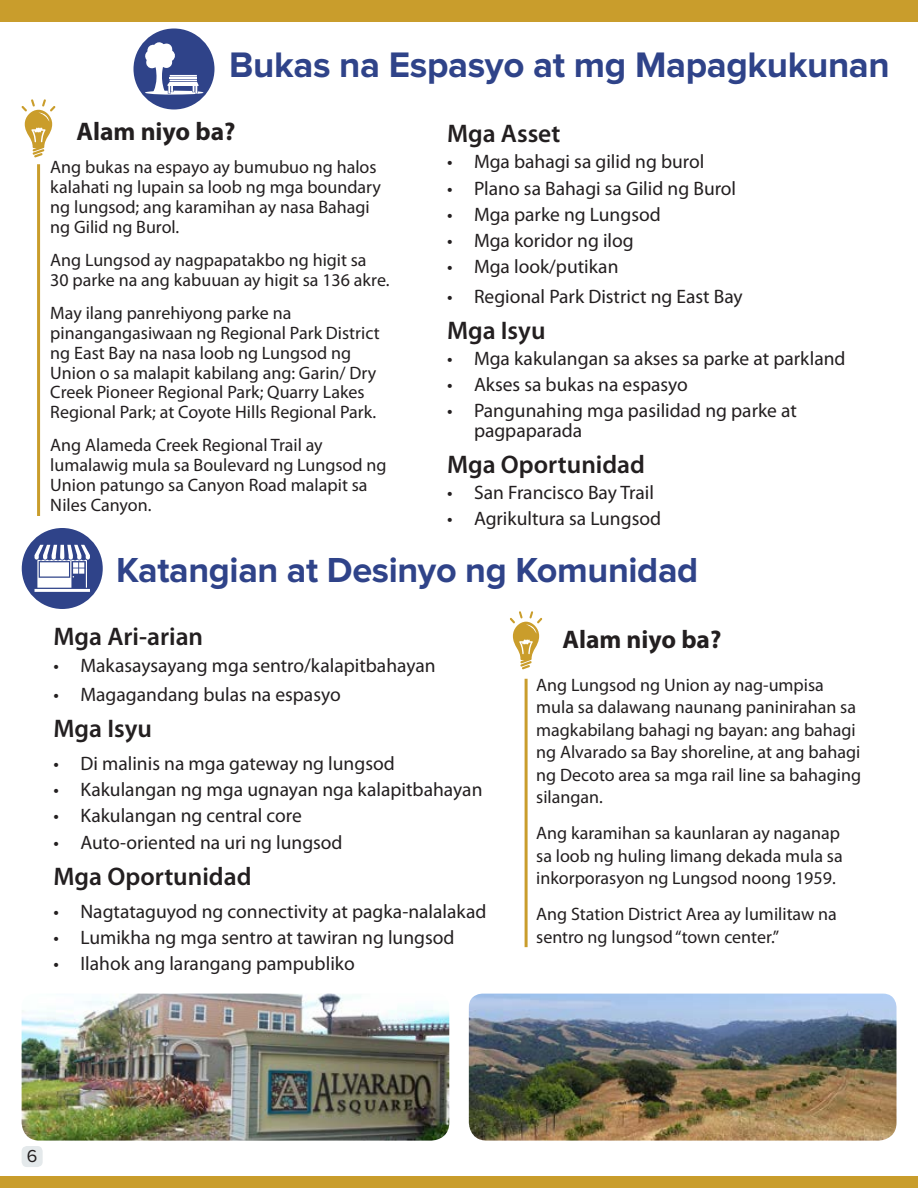
<style>
.page{position:relative;width:918px;height:1188px;background:#fff}
.page>*{position:absolute;margin:0;border:0;box-sizing:border-box;transform-origin:0 0}
.t1{font:700 36.75px "Proxima Nova";letter-spacing:-.01em;color:#2f4389}
.t2{font:700 36px "Proxima Nova";letter-spacing:-.01em;color:#2f4389}
.t3{font:600 25.5px "Myriad Pro";color:#231f20}
.t4{font:700 25.5px "Myriad Pro";color:#231f20}
.t5{font:19.5px/19.5px "Myriad Pro";color:#231f20}
.t6{font:18px/19.8px "Myriad Pro";color:#231f20}
.t7{font:18px "Proxima Nova";color:#231f20}
</style>
<div class="page">
<div style="left:22px;top:1146px;width:21px;height:21px;background:#e4e9eb;border-radius:5px"></div>
<hr style="left:37px;top:164px;width:3px;height:352px;background:#c99d2c">
<svg style="left:21px;top:99px;width:34px;height:58px"></svg>
<div style="left:134px;top:28px;width:80px;height:82px;background:#2f4389;border-radius:50%"></div>
<div style="left:0;top:0;width:918px;height:22px;background:#c99d2c"></div>
<hr style="left:525px;top:679px;width:3px;height:268px;background:#c99d2c">
<svg style="left:510px;top:611px;width:32px;height:58px"></svg>
<div style="left:22px;top:528px;width:81px;height:81px;background:#2f4389;border-radius:50%"></div>
<svg style="left:35px;top:545px;width:55px;height:47px"></svg>
<div style="left:0;top:1176px;width:918px;height:12px;background:#c99d2c"></div>
<svg style="left:145px;top:42px;width:58px;height:53px"></svg>
<img style="left:22px;top:994px;width:427px;height:147px">
<img style="left:469px;top:994px;width:428px;height:147px">
<h1 class="t1" style="left:229px;top:48px;width:662px">Bukas na Espasyo at mg Mapagkukunan</h1>
<h3 class="t4" style="left:77px;top:115px;width:160px">Alam niyo ba?</h3>
<p class="t6" style="left:50px;top:157px;width:332px">Ang bukas na espayo ay bumubuo ng halos kalahati ng lupain sa loob ng mga boundary ng lungsod; ang karamihan ay nasa Bahagi ng Gilid ng Burol.</p>
<p class="t6" style="left:50px;top:250px;width:341px">Ang Lungsod ay nagpapatakbo ng higit sa<br>30 parke na ang kabuuan ay higit sa 136 akre.</p>
<p class="t6" style="left:50px;top:303px;width:331px">May ilang panrehiyong parke na pinangangasiwaan ng Regional Park District ng East Bay na nasa loob ng Lungsod ng Union o sa malapit kabilang ang: Garin/ Dry Creek Pioneer Regional Park; Quarry Lakes Regional Park; at Coyote Hills Regional Park.</p>
<p class="t6" style="left:50px;top:435px;width:338px">Ang Alameda Creek Regional Trail ay lumalawig mula sa Boulevard ng Lungsod ng<br>Union patungo sa Canyon Road malapit sa<br>Niles Canyon.</p>
<h3 class="t3" style="left:447px;top:117px;width:115px">Mga Asset</h3>
<p class="t5" style="left:447px;top:152px;width:259px">• Mga bahagi sa gilid ng burol</p>
<p class="t5" style="left:447px;top:178px;width:291px">• Plano sa Bahagi sa Gilid ng Burol</p>
<p class="t5" style="left:447px;top:204px;width:215px">• Mga parke ng Lungsod</p>
<p class="t5" style="left:447px;top:231px;width:188px">• Mga koridor ng ilog</p>
<p class="t5" style="left:447px;top:257px;width:173px">• Mga look/putikan</p>
<p class="t5" style="left:447px;top:286px;width:297px">• Regional Park District ng East Bay</p>
<h3 class="t3" style="left:447px;top:314px;width:100px">Mga Isyu</h3>
<p class="t5" style="left:447px;top:348px;width:400px">• Mga kakulangan sa akses sa parke at parkland</p>
<p class="t5" style="left:447px;top:375px;width:242px">• Akses sa bukas na espasyo</p>
<p class="t5" style="left:474px;top:401px;width:324px;text-indent:-27px">• Pangunahing mga pasilidad ng parke at pagpaparada</p>
<h3 class="t3" style="left:447px;top:448px;width:200px">Mga Oportunidad</h3>
<p class="t5" style="left:447px;top:483px;width:208px">• San Francisco Bay Trail</p>
<p class="t5" style="left:447px;top:509px;width:216px">• Agrikultura sa Lungsod</p>
<h2 class="t2" style="left:116px;top:554px;width:584px">Katangian at Desinyo ng Komunidad</h2>
<h3 class="t3" style="left:53px;top:621px;width:151px">Mga Ari-arian</h3>
<p class="t5" style="left:53px;top:655px;width:384px">• Makasaysayang mga sentro/kalapitbahayan</p>
<p class="t5" style="left:53px;top:684px;width:289px">• Magagandang bulas na espasyo</p>
<h3 class="t3" style="left:53px;top:712px;width:100px">Mga Isyu</h3>
<p class="t5" style="left:53px;top:753px;width:343px">• Di malinis na mga gateway ng lungsod</p>
<p class="t5" style="left:53px;top:779px;width:431px">• Kakulangan ng mga ugnayan nga kalapitbahayan</p>
<p class="t5" style="left:53px;top:806px;width:250px">• Kakulangan ng central core</p>
<p class="t5" style="left:53px;top:832px;width:291px">• Auto-oriented na uri ng lungsod</p>
<h3 class="t3" style="left:53px;top:860px;width:200px">Mga Oportunidad</h3>
<p class="t5" style="left:53px;top:901px;width:435px">• Nagtataguyod ng connectivity at pagka-nalalakad</p>
<p class="t5" style="left:53px;top:927px;width:403px">• Lumikha ng mga sentro at tawiran ng lungsod</p>
<p class="t5" style="left:53px;top:953px;width:303px">• Ilahok ang larangang pampubliko</p>
<h3 class="t4" style="left:562px;top:623px;width:160px">Alam niyo ba?</h3>
<p class="t6" style="left:536px;top:673px;width:326px;line-height:22.5px">Ang Lungsod ng Union ay nag-umpisa mula sa dalawang naunang paninirahan sa magkabilang bahagi ng bayan: ang bahagi ng Alvarado sa Bay shoreline, at ang bahagi ng Decoto area sa mga rail line sa bahaging silangan.</p>
<p class="t6" style="left:536px;top:822px;width:308px;line-height:22.5px">Ang karamihan sa kaunlaran ay naganap sa loob ng huling limang dekada mula sa inkorporasyon ng Lungsod noong 1959.</p>
<p class="t6" style="left:536px;top:903px;width:302px;line-height:22.5px">Ang Station District Area ay lumilitaw na sentro ng lungsod “town center.”</p>
<p class="t7" style="left:27px;top:1148px;width:12px">6</p>
</div>
